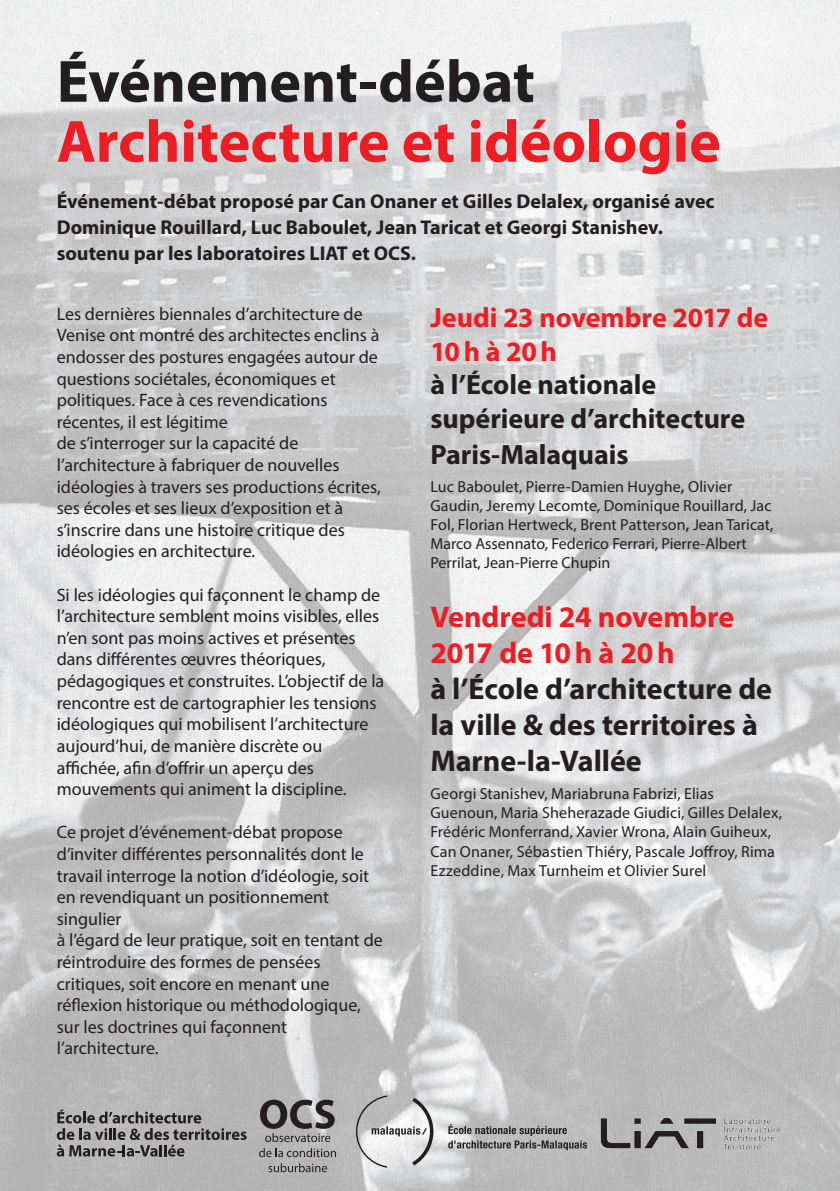
<style>
.page{position:relative;width:840px;height:1191px;background:#fff}
.page>*{position:absolute;margin:0;border:0;box-sizing:border-box;transform-origin:0 0}
.t1{font:700 60px "Myriad Pro";color:#ee1d23}
.t2{font:700 60px "Myriad Pro";color:#231f20}
.t3{font:700 30px/36px "Myriad Pro";letter-spacing:-.005em;color:#231f20}
.t4{font:700 30px/36px "Myriad Pro";color:#ee1d23}
.t5{font:700 28px/34.8px "Myriad Pro";color:#231f20}
.t6{font:700 28px/33.6px "Myriad Pro";color:#ee1d23}
.t7{font:700 20px/26px "Myriad Pro";color:#231f20}
.t8{font:18px/21.6px "Myriad Pro";color:#231f20}
.t9{font:16px/19.2px "Myriad Pro";letter-spacing:.005em;color:#231f20}
.s1{font-weight:600}
.s2{font-style:italic}
</style>
<div class="page">
<img style="left:0;top:0;width:839px;height:1191px">
<svg style="left:57px;top:1109px;width:189px;height:47px;background:#919090"></svg>
<svg style="left:448px;top:1124px;width:138px;height:26px;background:#999899"></svg>
<svg style="left:356px;top:1095px;width:77px;height:72px"></svg>
<img style="left:598px;top:1111px;width:182px;height:49px">
<svg style="left:260px;top:1099px;width:74px;height:43px;background:#807f7f"></svg>
<svg style="left:259px;top:1148px;width:77px;height:9px"></svg>
<svg style="left:268px;top:1163px;width:59px;height:9px"></svg>
<p class="t2" style="left:57px;top:42px;width:479px">Événement-débat</p>
<p class="t1" style="left:57px;top:102px;width:665px">Architecture et idéologie</p>
<p class="t7" style="left:57px;top:187px;width:659px">Événement-débat proposé par Can Onaner et Gilles Delalex, organisé avec<br>Dominique Rouillard, Luc Baboulet, Jean Taricat et Georgi Stanishev.</p>
<p class="t7" style="left:57px;top:239px;width:360px">soutenu par les laboratoires LIAT et OCS.</p>
<p class="t8" style="left:57px;top:303px;width:324px">Les dernières biennales d’architecture de Venise ont montré des architectes enclins à endosser des postures engagées autour de questions sociétales, économiques et politiques. Face à ces revendications récentes, il est légitime</p>
<p class="t8" style="left:57px;top:432px;width:325px">de s’interroger sur la capacité de l’architecture à fabriquer de nouvelles idéologies à travers ses productions écrites, ses écoles et ses lieux d’exposition et à s’inscrire dans une histoire critique des idéologies en architecture.</p>
<p class="t8" style="left:57px;top:583px;width:329px">Si les idéologies qui façonnent le champ de l’architecture semblent moins visibles, elles n’en sont pas moins actives et présentes dans différentes œuvres théoriques, pédagogiques et construites. L’objectif de la rencontre est de cartographier les tensions idéologiques qui mobilisent l’architecture aujourd’hui, de manière discrète ou affichée, afin d’offrir un aperçu des mouvements qui animent la discipline.</p>
<p class="t8" style="left:57px;top:821px;width:314px">Ce projet d’événement-débat propose d’inviter différentes personnalités dont le travail interroge la notion d’idéologie, soit en revendiquant un positionnement singulier</p>
<p class="t8" style="left:57px;top:929px;width:327px">à l’égard de leur pratique, soit en tentant de réintroduire des formes de pensées critiques, soit encore en menant une réflexion historique ou méthodologique,</p>
<p class="t8" style="left:57px;top:1015px;width:232px">sur les doctrines qui façonnent l’architecture.</p>
<p class="t6" style="left:430px;top:300px;width:339px">Jeudi 23 novembre 2017 de<br>10h à 20h</p>
<p class="t5" style="left:430px;top:367px;width:316px">à l’École nationale supérieure d’architecture<br>Paris-Malaquais</p>
<p class="t9" style="left:430px;top:476px;width:344px">Luc Baboulet, Pierre-Damien Huyghe<span class="s1">,</span> Olivier Gaudin<span class="s2">,</span> Jeremy Lecomte<span class="s2">,</span> Dominique Rouillard, Jac Fol, Florian Hertweck, Brent Patterson<span class="s1">,</span> Jean Taricat, Marco Assennato, Federico Ferrari, Pierre-Albert Perrilat, Jean-Pierre Chupin</p>
<p class="t4" style="left:430px;top:598px;width:305px">Vendredi 24 novembre<br>2017 de 10h à 20h</p>
<p class="t3" style="left:430px;top:670px;width:343px">à l’École d’architecture de la ville &amp; des territoires à<br>Marne-la-Vallée</p>
<p class="t9" style="left:430px;top:783px;width:353px">Georgi Stanishev, Mariabruna Fabrizi, Elias Guenoun, Maria Sheherazade Giudici, Gilles Delalex, Frédéric Monferrand, Xavier Wrona, Alain Guiheux, Can Onaner, Sébastien Thiéry, Pascale Joffroy, Rima Ezzeddine, Max Turnheim et Olivier Surel</p>
</div>
